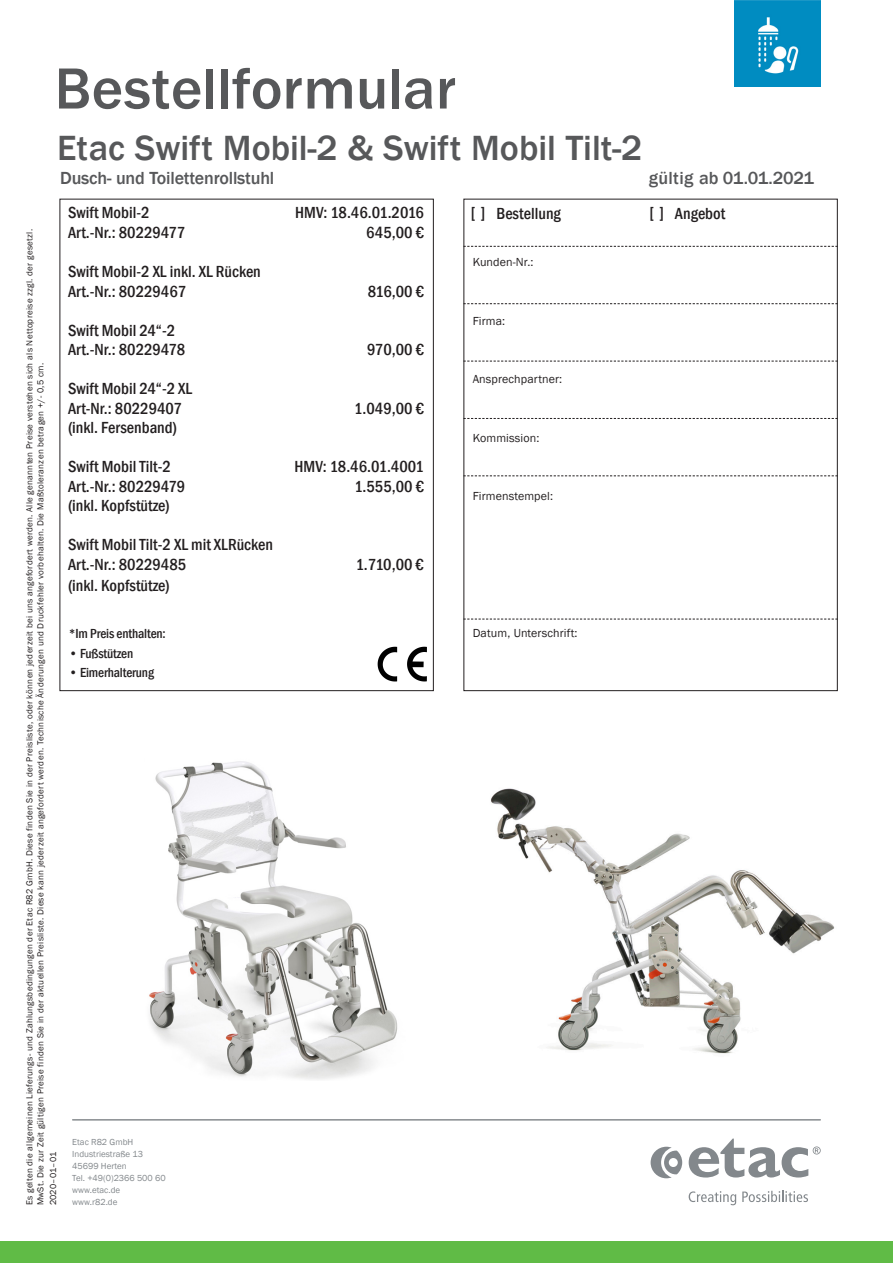
<style>
.page{position:relative;width:893px;height:1263px;background:#fff}
.page>*{position:absolute;margin:0;border:0;box-sizing:border-box;transform-origin:0 0}
.Headline1_white_2009{font:500 60px "Franklin Gothic";color:#57585a}
.Headline1_white_2009-2{font:500 36px "Franklin Gothic";color:#57585a}
.Headline1_white_2009-3{font:500 18px "Franklin Gothic";letter-spacing:-.01em;color:#57585a}
.t1{font:500 condensed 16.5px/19.5px "Franklin Gothic";color:#231f20}
.t2{font:500 condensed 13.5px "Franklin Gothic";letter-spacing:-.01em;color:#231f20}
.t3{font:12px "Franklin Gothic";letter-spacing:.01em;color:#231f20}
.t4{font:9px/10.8px "Franklin Gothic";letter-spacing:.03em;color:#231f20}
._6__Body_-_Facts{font:9px/12px "Franklin Gothic";color:#83888c}
.s1{font-weight:400;font-stretch:normal}
</style>
<div class="page">
<img style="left:149px;top:761px;width:249px;height:319px">
<img style="left:734px;top:0;width:87px;height:87px">
<hr style="left:72px;top:1119px;width:749px;height:1px;background:#83888c">
<div style="left:0;top:1242px;width:893px;height:21px;background:#60bb46"></div>
<svg style="left:689px;top:1138px;width:132px;height:39px"></svg>
<svg style="left:651px;top:1147px;width:31px;height:31px"></svg>
<svg style="left:689px;top:1191px;width:47px;height:14px"></svg>
<svg style="left:742px;top:1191px;width:66px;height:11px"></svg>
<img style="left:491px;top:788px;width:344px;height:266px">
<svg style="left:378px;top:647px;width:19px;height:34px"></svg>
<svg style="left:407px;top:647px;width:20px;height:34px"></svg>
<svg style="left:463px;top:246px;width:375px;height:1px"></svg>
<svg style="left:463px;top:303px;width:375px;height:1px"></svg>
<svg style="left:463px;top:361px;width:375px;height:1px"></svg>
<svg style="left:463px;top:418px;width:375px;height:1px"></svg>
<svg style="left:463px;top:475px;width:375px;height:1px"></svg>
<svg style="left:463px;top:619px;width:375px;height:1px"></svg>
<p class="Headline1_white_2009" style="left:55px;top:51px;width:403px">Bestellformular</p>
<p class="Headline1_white_2009-2" style="left:57px;top:125px;width:587px">Etac Swift Mobil-2 &amp; Swift Mobil Tilt-2</p>
<p class="Headline1_white_2009-3" style="left:60px;top:166px;width:216px">Dusch- und Toilettenrollstuhl</p>
<p class="Headline1_white_2009-3" style="left:649px;top:166px;width:167px">gültig ab 01.01.2021</p>
<p class="t4" style="left:24px;top:1205px;width:977px;rotate:-90deg">Es gelten die allgemeinen Lieferungs- und Zahlungsbedingungen der Etac R82 GmbH. Diese finden Sie in der Preisliste, oder können jederzeit bei uns angefordert werden. Alle genannten Preise verstehen sich als Nettopreise zzgl. der gesetzl.<br>MwSt. Die zur Zeit gültigen Preise finden Sie in der aktuellen Preisliste. Diese kann jederzeit angefordert werden. Technische Änderungen und Druckfehler vorbehalten. Die Maßtoleranzen betragen +/- 0,5 cm.</p>
<p class="t4" style="left:48px;top:1205px;width:55px;rotate:-90deg">2020–01–01</p>
<p class="t1" style="left:68px;top:203px;width:83px">Swift Mobil-2</p>
<p class="t1" style="left:295px;top:203px;width:130px">HMV: 18.46.01.2016</p>
<p class="t1" style="left:471px;top:203px;width:92px">[ ] Bestellung</p>
<p class="t1" style="left:649px;top:203px;width:77px">[ ] Angebot</p>
<p class="t1" style="left:68px;top:223px;width:119px">Art.-Nr.: 80229477</p>
<p class="t1" style="left:366px;top:223px;width:59px">645,00 €</p>
<p class="t1" style="left:68px;top:262px;width:194px">Swift Mobil-2 XL inkl. XL Rücken</p>
<p class="t1" style="left:68px;top:281px;width:120px">Art.-Nr.: 80229467</p>
<p class="t1" style="left:368px;top:281px;width:58px">816,00 €</p>
<p class="t1" style="left:68px;top:320px;width:109px">Swift Mobil 24“-2</p>
<p class="t1" style="left:68px;top:340px;width:119px">Art.-Nr.: 80229478</p>
<p class="t1" style="left:367px;top:340px;width:58px">970,00 €</p>
<p class="t1" style="left:68px;top:379px;width:126px">Swift Mobil 24“-2 XL<br>Art-Nr.: 80229407</p>
<p class="t3" style="left:473px;top:255px;width:62px">Kunden-Nr.:</p>
<p class="t3" style="left:473px;top:313px;width:34px">Firma:</p>
<p class="t3" style="left:473px;top:372px;width:91px">Ansprechpartner:</p>
<p class="t1" style="left:354px;top:398px;width:71px">1.049,00 €</p>
<p class="t1" style="left:68px;top:418px;width:110px">(inkl. Fersenband)</p>
<p class="t1" style="left:68px;top:457px;width:104px">Swift Mobil Tilt-2</p>
<p class="t1" style="left:295px;top:457px;width:131px">HMV: 18.46.01.4001</p>
<p class="t1" style="left:68px;top:476px;width:119px">Art.-Nr.: 80229479</p>
<p class="t1" style="left:354px;top:476px;width:71px">1.555,00 €</p>
<p class="t1" style="left:68px;top:496px;width:103px">(inkl. Kopfstütze)</p>
<p class="t1" style="left:68px;top:535px;width:206px">Swift Mobil Tilt-2 XL mit XLRücken</p>
<p class="t1" style="left:68px;top:554px;width:120px">Art.-Nr.: 80229485</p>
<p class="t1" style="left:356px;top:554px;width:70px">1.710,00 €</p>
<p class="t1" style="left:68px;top:575px;width:103px">(inkl. Kopfstütze)</p>
<p class="t2" style="left:69px;top:625px;width:99px">*Im Preis enthalten:</p>
<p class="t2" style="left:69px;top:644px;width:66px"><span class="s1">•</span> Fußstützen</p>
<p class="t2" style="left:69px;top:664px;width:87px"><span class="s1">•</span> Eimerhalterung</p>
<p class="t3" style="left:473px;top:430px;width:68px">Kommission:</p>
<p class="t3" style="left:473px;top:489px;width:82px">Firmenstempel:</p>
<p class="t3" style="left:473px;top:625px;width:106px">Datum, Unterschrift:</p>
<p class="_6__Body_-_Facts" style="left:72px;top:1136px;width:62px">Etac R82 GmbH</p>
<p class="_6__Body_-_Facts" style="left:72px;top:1148px;width:72px">Industriestraße 13<br>45699 Herten</p>
<p class="_6__Body_-_Facts" style="left:72px;top:1172px;width:95px">Tel. +49(0)2366 500 60</p>
<p class="_6__Body_-_Facts" style="left:72px;top:1184px;width:50px">www.etac.de</p>
<p class="_6__Body_-_Facts" style="left:72px;top:1196px;width:47px">www.r82.de</p>
</div>
